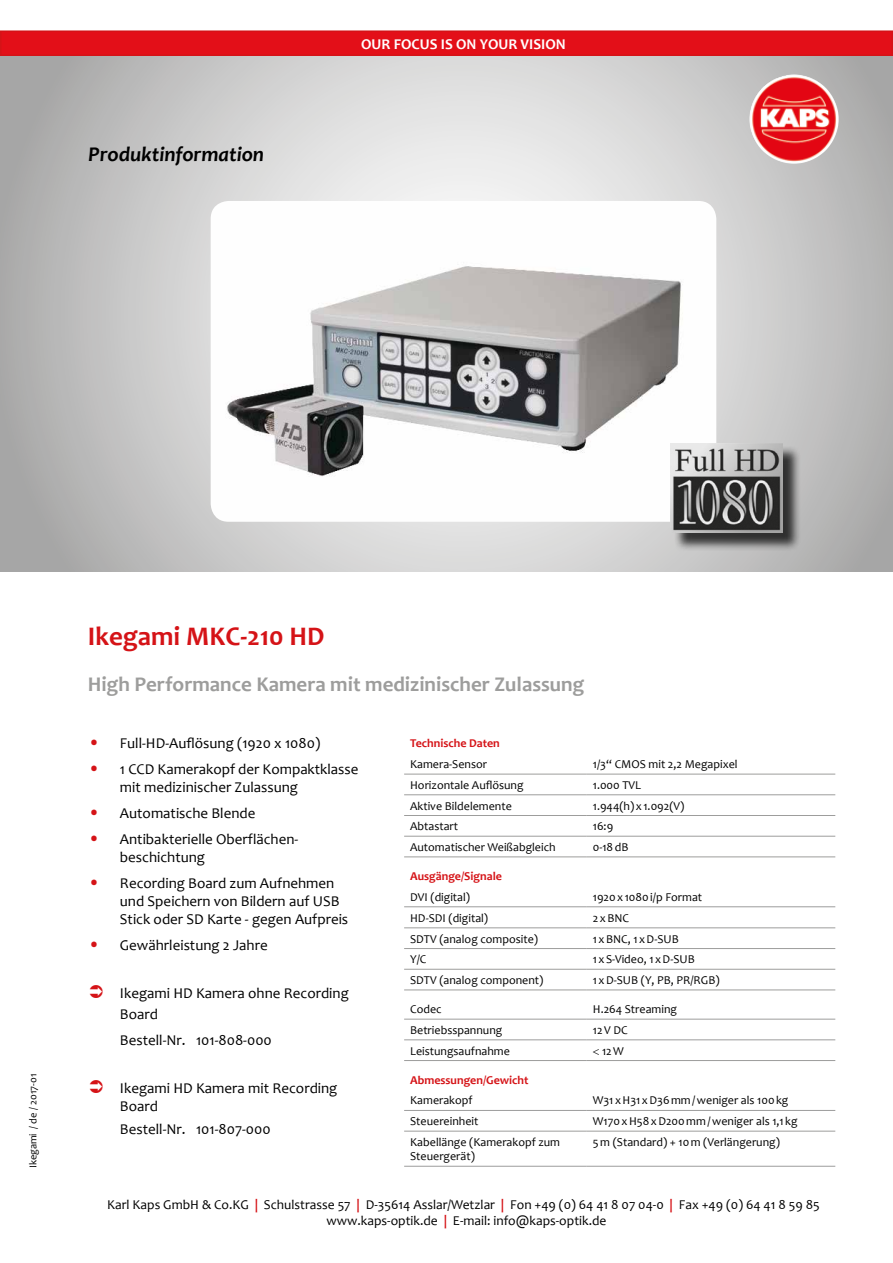
<style>
.page{position:relative;width:893px;height:1263px;background:#fff}
.page>*{position:absolute;margin:0;border:0;box-sizing:border-box;transform-origin:0 0}
.t1{font:700 27px "Candara";color:#d51317}
.t2{font:700 21px "Candara";color:#9d9d9c}
.t3{font:italic 700 21px "Candara";color:#000}
.t4{font:15px/18px "Candara";color:#000}
.t5{font:700 15px "Candara";color:#fff}
.t6{font:13.5px/16.2px "Candara";color:#000;text-align:center}
.t7{font:12px/14.4px "Candara";color:#000}
.t8{font:700 12px "Candara";color:#d51317}
.t9{font:12px "Candara";letter-spacing:.06em;color:#000}
.t10{font:10.5px "Candara";color:#000}
.s1{font-size:18px;color:#d51317}
.s2{font-weight:700;color:#d51317}
</style>
<div class="page">
<svg style="left:0;top:56px;width:893px;height:516px;background:#c8c8c7"></svg>
<img style="left:749px;top:74px;width:90px;height:90px;border-radius:45px">
<img style="left:211px;top:201px;width:505px;height:321px">
<div style="left:1px;top:31px;width:891px;height:24px;background:#e30f18"></div>
<div style="left:0;top:30px;width:893px;height:26px;border:2px solid #d51317"></div>
<div style="left:673px;top:446px;width:128px;height:105px;background:#000;opacity:.75"></div>
<img style="left:671px;top:443px;width:112px;height:90px">
<hr style="left:404px;top:774px;width:183px;height:1px;background:#9d9d9c">
<hr style="left:587px;top:774px;width:248px;height:1px;background:#9d9d9c">
<hr style="left:404px;top:794px;width:183px;height:1px;background:#9d9d9c">
<hr style="left:587px;top:794px;width:248px;height:1px;background:#9d9d9c">
<hr style="left:404px;top:815px;width:183px;height:1px;background:#9d9d9c">
<hr style="left:587px;top:815px;width:248px;height:1px;background:#9d9d9c">
<hr style="left:404px;top:836px;width:183px;height:1px;background:#9d9d9c">
<hr style="left:587px;top:836px;width:248px;height:1px;background:#9d9d9c">
<hr style="left:404px;top:857px;width:183px;height:1px;background:#9d9d9c">
<hr style="left:587px;top:857px;width:248px;height:1px;background:#9d9d9c">
<hr style="left:404px;top:906px;width:183px;height:1px;background:#9d9d9c">
<hr style="left:587px;top:906px;width:248px;height:1px;background:#9d9d9c">
<hr style="left:404px;top:927px;width:183px;height:1px;background:#9d9d9c">
<hr style="left:587px;top:927px;width:248px;height:1px;background:#9d9d9c">
<hr style="left:404px;top:948px;width:183px;height:1px;background:#9d9d9c">
<hr style="left:587px;top:948px;width:248px;height:1px;background:#9d9d9c">
<hr style="left:404px;top:969px;width:183px;height:1px;background:#9d9d9c">
<hr style="left:587px;top:969px;width:248px;height:1px;background:#9d9d9c">
<hr style="left:404px;top:990px;width:183px;height:1px;background:#9d9d9c">
<hr style="left:587px;top:990px;width:248px;height:1px;background:#9d9d9c">
<hr style="left:404px;top:1019px;width:183px;height:1px;background:#9d9d9c">
<hr style="left:587px;top:1019px;width:248px;height:1px;background:#9d9d9c">
<hr style="left:404px;top:1039px;width:183px;height:1px;background:#9d9d9c">
<hr style="left:587px;top:1039px;width:248px;height:1px;background:#9d9d9c">
<hr style="left:404px;top:1060px;width:183px;height:1px;background:#9d9d9c">
<hr style="left:587px;top:1060px;width:248px;height:1px;background:#9d9d9c">
<hr style="left:404px;top:1110px;width:183px;height:1px;background:#9d9d9c">
<hr style="left:587px;top:1110px;width:248px;height:1px;background:#9d9d9c">
<hr style="left:404px;top:1131px;width:183px;height:1px;background:#9d9d9c">
<hr style="left:587px;top:1131px;width:248px;height:1px;background:#9d9d9c">
<hr style="left:404px;top:1166px;width:183px;height:1px;background:#9d9d9c">
<hr style="left:587px;top:1166px;width:248px;height:1px;background:#9d9d9c">
<h2 class="t3" style="left:88px;top:141px;width:177px">Produktinformation</h2>
<p class="t5" style="left:361px;top:35px;width:206px">OUR FOCUS IS ON YOUR VISION</p>
<p class="t10" style="left:27px;top:1168px;width:96px;rotate:-90deg">Ikegami / de / 2017-01</p>
<h1 class="t1" style="left:88px;top:619px;width:238px">Ikegami MKC-210 HD</h1>
<h2 class="t2" style="left:88px;top:671px;width:498px">High Performance Kamera mit medizinischer Zulassung</h2>
<p class="t4" style="left:88px;top:734px;width:234px"><span class="s1">•</span> Full-HD-Auflösung (1920 x 1080)</p>
<p class="t4" style="left:120px;top:760px;width:240px;text-indent:-32px"><span class="s1">•</span> 1 CCD Kamerakopf der Kompaktklasse mit medizinischer Zulassung</p>
<p class="t4" style="left:88px;top:804px;width:169px"><span class="s1">•</span> Automatische Blende</p>
<p class="t4" style="left:120px;top:830px;width:180px;text-indent:-32px"><span class="s1">•</span> Antibakterielle Oberflächen&shy;beschichtung</p>
<p class="t4" style="left:120px;top:874px;width:230px;text-indent:-32px"><span class="s1">•</span> Recording Board zum Aufnehmen und Speichern von Bildern auf USB<br>Stick oder SD Karte - gegen Aufpreis</p>
<p class="t4" style="left:88px;top:936px;width:181px"><span class="s1">•</span> Gewährleistung 2 Jahre</p>
<p class="t4" style="left:120px;top:982px;width:230px;line-height:21.6px">Ikegami HD Kamera ohne Recording<br>Board</p>
<p class="t4" style="left:120px;top:1031px;width:153px">Bestell-Nr. 101-808-000</p>
<p class="t4" style="left:120px;top:1079px;width:219px">Ikegami HD Kamera mit Recording<br>Board</p>
<p class="t4" style="left:120px;top:1119px;width:152px">Bestell-Nr. 101-807-000</p>
<p class="t8" style="left:410px;top:736px;width:91px">Technische Daten</p>
<p class="t7" style="left:410px;top:757px;width:78px">Kamera-Sensor</p>
<p class="t7" style="left:593px;top:757px;width:146px">1/3“ CMOS mit 2,2 Megapixel</p>
<p class="t7" style="left:410px;top:778px;width:115px">Horizontale Auflösung</p>
<p class="t7" style="left:593px;top:778px;width:50px">1.000 TVL</p>
<p class="t7" style="left:410px;top:798px;width:103px">Aktive Bildelemente</p>
<p class="t7" style="left:593px;top:798px;width:93px">1.944(h)x1.092(V)</p>
<p class="t7" style="left:410px;top:819px;width:50px">Abtastart</p>
<p class="t7" style="left:593px;top:819px;width:22px">16:9</p>
<p class="t7" style="left:410px;top:840px;width:147px">Automatischer Weißabgleich</p>
<p class="t7" style="left:593px;top:840px;width:37px">0-18dB</p>
<p class="t8" style="left:410px;top:869px;width:93px">Ausgänge/Signale</p>
<p class="t7" style="left:410px;top:889px;width:62px">DVI (digital)</p>
<p class="t7" style="left:593px;top:889px;width:111px">1920x1080i/p Format</p>
<p class="t7" style="left:410px;top:910px;width:80px">HD-SDI (digital)</p>
<p class="t7" style="left:593px;top:910px;width:38px">2xBNC</p>
<p class="t7" style="left:410px;top:931px;width:129px">SDTV (analog composite)</p>
<p class="t9" style="left:593px;top:931px;width:87px">1xBNC, 1xD-SUB</p>
<p class="t7" style="left:410px;top:952px;width:18px">Y/C</p>
<p class="t7" style="left:593px;top:952px;width:103px">1xS-Video, 1xD-SUB</p>
<p class="t7" style="left:410px;top:973px;width:135px">SDTV (analog component)</p>
<p class="t7" style="left:593px;top:973px;width:128px">1xD-SUB (Y, PB, PR/RGB)</p>
<p class="t7" style="left:410px;top:1002px;width:33px">Codec</p>
<p class="t7" style="left:593px;top:1002px;width:86px">H.264 Streaming</p>
<p class="t7" style="left:410px;top:1023px;width:94px">Betriebsspannung</p>
<p class="t7" style="left:593px;top:1023px;width:36px">12V DC</p>
<p class="t7" style="left:410px;top:1043px;width:101px">Leistungsaufnahme</p>
<p class="t7" style="left:602px;top:1043px;width:23px">12W</p>
<p class="t8" style="left:410px;top:1072px;width:120px">Abmessungen/Gewicht</p>
<p class="t7" style="left:410px;top:1093px;width:64px">Kamerakopf</p>
<p class="t7" style="left:593px;top:1093px;width:197px">W31xH31xD36mm/weniger als 100kg</p>
<p class="t7" style="left:410px;top:1114px;width:70px">Steuereinheit</p>
<p class="t7" style="left:593px;top:1114px;width:206px">W170xH58xD200mm/weniger als 1,1 kg</p>
<p class="t7" style="left:410px;top:1135px;width:151px">Kabellänge (Kamerakopf zum<br>Steuergerät)</p>
<p class="t7" style="left:593px;top:1135px;width:189px">5m (Standard) + 10m (Verlängerung)</p>
<p class="t6" style="left:107px;top:1196px;width:714px">Karl Kaps GmbH &amp; Co.KG <span class="s2">|</span> Schulstrasse 57 <span class="s2">|</span> D-35614 Asslar/Wetzlar <span class="s2">|</span> Fon +49 (0) 64 41 8 07 04-0 <span class="s2">|</span> Fax +49 (0) 64 41 8 59 85 www.kaps-optik.de <span class="s2">|</span> E-mail: info@kaps-optik.de</p>
</div>
